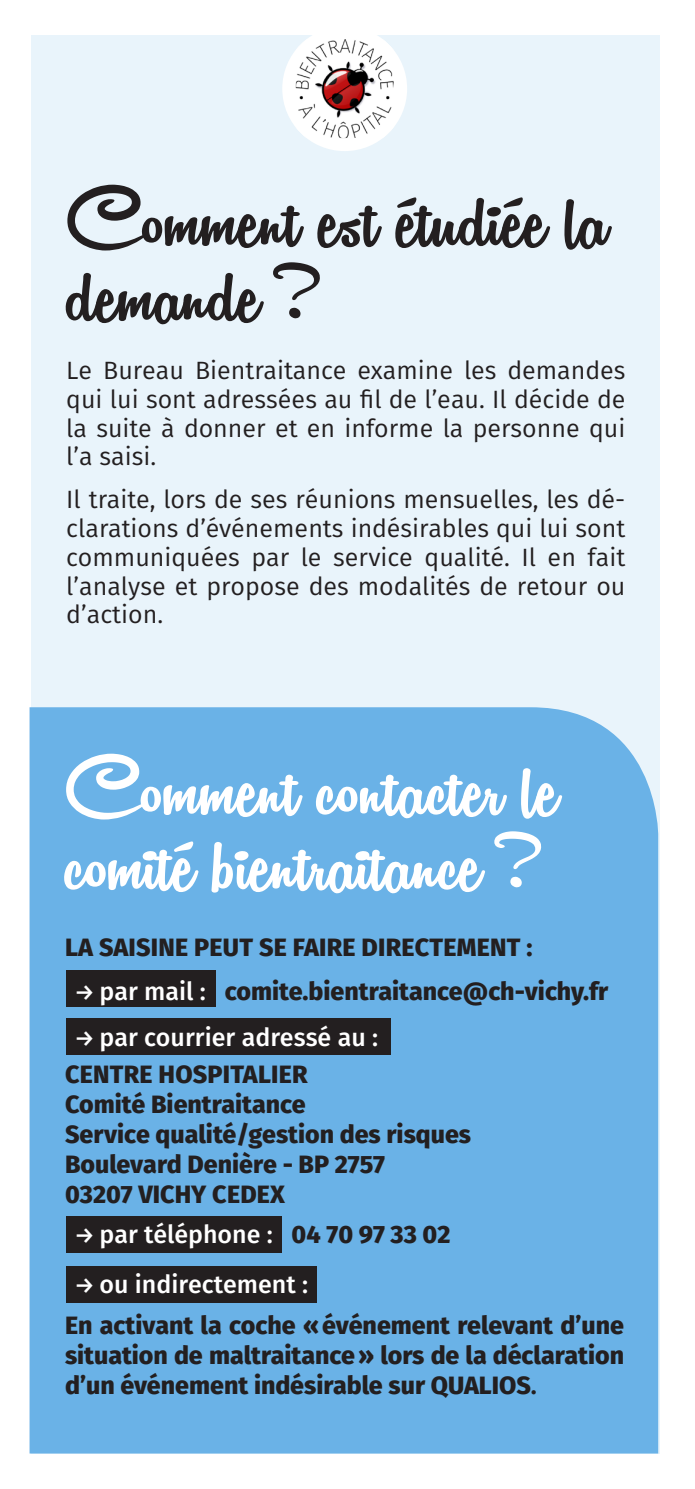
<style>
.page{position:relative;width:695px;height:1489px;background:#fff}
.page>*{position:absolute;margin:0;border:0;box-sizing:border-box;transform-origin:0 0}
.t1{font:100px/75px "Remachine Script Personal Use";color:#fff}
.t2{font:100px/75px "Remachine Script Personal Use";color:#231f20}
.t3{font:25px/28.8px "Fira Sans";color:#231f20;text-align:justify}
.t4{font:800 25px/30px "Fira Sans";color:#231f20;text-align:justify}
.t5{font:500 25px "Fira Sans";color:#fff}
.s1{font-weight:500;font-size:22.5px;color:#fff}
.s2{font-weight:500;color:#fff}
.s3{font-size:22.5px}
.s4{font-weight:800;color:#231f20}
.s5{font-weight:600}
</style>
<div class="page">
<div style="left:31px;top:35px;width:628px;height:1418px;background:#e9f4fb"></div>
<div style="left:282px;top:26px;width:125px;height:125px;background:#fff;border-radius:50%"></div>
<img style="left:296px;top:39px;width:97px;height:99px">
<div style="left:30px;top:707px;width:628px;height:746px;background:#6ab2e7"></div>
<div style="left:66px;top:970px;width:150px;height:36px;background:#231f20"></div>
<div style="left:66px;top:1018px;width:324px;height:36px;background:#231f20"></div>
<div style="left:66px;top:1215px;width:215px;height:36px;background:#231f20"></div>
<div style="left:66px;top:1266px;width:250px;height:36px;background:#231f20"></div>
<p class="t2" style="left:66px;top:186px;width:543px">Comment est étudiée la demande ?</p>
<p class="t3" style="left:66px;top:358px;width:560px">Le Bureau Bientraitance examine les demandes qui lui sont adressées au fil de l’eau. Il décide de la suite à donner et en informe la personne qui l’a saisi.</p>
<p class="t3" style="left:66px;top:487px;width:560px">Il traite, lors de ses réunions mensuelles, les dé&shy;clarations d’événements indésirables qui lui sont communiquées par le service qualité. Il en fait l’analyse et propose des modalités de retour ou d’action.</p>
<p class="t1" style="left:65px;top:754px;width:495px">Comment contacter le comité bientraitance ?</p>
<p class="t4" style="left:65px;top:934px;width:468px">LA SAISINE PEUT SE FAIRE DIRECTEMENT :</p>
<p class="t4" style="left:75px;top:977px;width:535px"><span class="s1">→</span> <span class="s2">par mail :</span> comite.bientraitance@ch-vichy.fr</p>
<p class="t5" style="left:75px;top:1019px;width:305px"><span class="s3">→</span> par courrier adressé au :</p>
<p class="t4" style="left:65px;top:1061px;width:244px">CENTRE HOSPITALIER</p>
<p class="t4" style="left:65px;top:1091px;width:242px">Comité Bientraitance</p>
<p class="t4" style="left:65px;top:1121px;width:407px">Service qualité/gestion des risques</p>
<p class="t4" style="left:65px;top:1151px;width:321px">Boulevard Denière - BP 2757</p>
<p class="t4" style="left:65px;top:1181px;width:222px">03207 VICHY CEDEX</p>
<p class="t5" style="left:75px;top:1216px;width:377px"><span class="s3">→</span> par téléphone : <span class="s4">04 70 97 33 02</span></p>
<p class="t5" style="left:75px;top:1266px;width:235px"><span class="s3">→</span> ou indirectement :</p>
<p class="t4" style="left:65px;top:1311px;width:560px">En activant la coche «événement relevant d’une situation de maltraitance» lors de la déclaration d’un événement indésirable sur QUALIOS<span class="s5">.</span></p>
</div>
